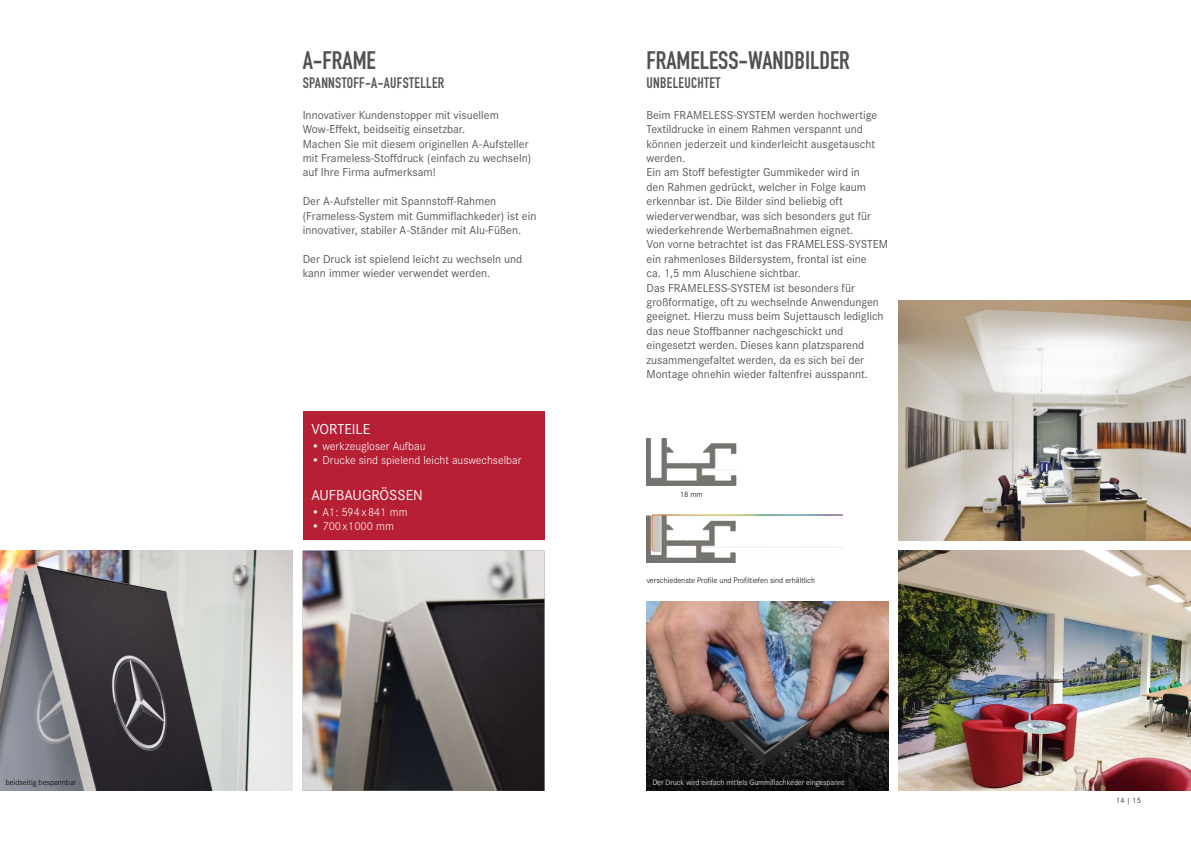
<style>
.page{position:relative;width:1191px;height:842px;background:#fff}
.page>*{position:absolute;margin:0;border:0;box-sizing:border-box;transform-origin:0 0}
.t1{font:25px "DIN Engschrift Std";color:#515153}
.t2{font:15px "DIN Engschrift Std";letter-spacing:.02em;color:#575756}
.t3{font:15px "Corporate S";color:#fff}
.t4{font:12px/14.4px "Corporate S";color:#575756}
.t5{font:300 12px "Corporate S";color:#fff}
.t6{font:300 8.2px "Corporate S";color:#000}
.t7{font:300 8px "Corporate S";color:#fff}
.t8{font:300 8px "Corporate S";color:#000}
</style>
<div class="page">
<img style="left:898px;top:301px;width:293px;height:240px">
<img style="left:646px;top:602px;width:242px;height:189px">
<img style="left:898px;top:551px;width:293px;height:240px">
<img style="left:0;top:551px;width:293px;height:240px">
<img style="left:303px;top:551px;width:241px;height:240px">
<div style="left:303px;top:411px;width:241px;height:128px;background:#b61f34"></div>
<img style="left:647px;top:438px;width:89px;height:47px">
<img style="left:647px;top:514px;width:195px;height:49px">
<p class="t6" style="left:6px;top:778px;width:72px">beidseitig bespannbar</p>
<h1 class="t1" style="left:303px;top:45px;width:75px">A-FRAME</h1>
<p class="t2" style="left:303px;top:74px;width:143px">SPANNSTOFF-A-AUFSTELLER</p>
<p class="t4" style="left:303px;top:108px;width:230px">Innovativer Kundenstopper mit visuellem Wow-Effekt, beidseitig einsetzbar.<br>Machen Sie mit diesem originellen A-Aufsteller mit Frameless-Stoffdruck (einfach zu wechseln) auf Ihre Firma aufmerksam!</p>
<p class="t4" style="left:303px;top:194px;width:235px">Der A-Aufsteller mit Spannstoff-Rahmen (Frameless-System mit Gummiflachkeder) ist ein innovativer, stabiler A-Ständer mit Alu-Füßen.</p>
<p class="t4" style="left:303px;top:252px;width:221px">Der Druck ist spielend leicht zu wechseln und kann immer wieder verwendet werden.</p>
<p class="t3" style="left:311px;top:420px;width:60px">VORTEILE</p>
<p class="t5" style="left:311px;top:439px;width:115px">• werkzeugloser Aufbau</p>
<p class="t5" style="left:311px;top:453px;width:211px">• Drucke sind spielend leicht auswechselbar</p>
<p class="t3" style="left:311px;top:486px;width:113px">AUFBAUGRÖSSEN</p>
<p class="t5" style="left:311px;top:505px;width:98px">• A1: 594x841 mm</p>
<p class="t5" style="left:311px;top:519px;width:84px">• 700x1000 mm</p>
<h1 class="t1" style="left:646px;top:45px;width:205px">FRAMELESS-WANDBILDER</h1>
<p class="t2" style="left:646px;top:74px;width:75px">UNBELEUCHTET</p>
<p class="t4" style="left:646px;top:108px;width:243px">Beim FRAMELESS-SYSTEM werden hochwertige Textildrucke in einem Rahmen verspannt und können jederzeit und kinderleicht ausgetauscht werden.<br>Ein am Stoff befestigter Gummikeder wird in<br>den Rahmen gedrückt, welcher in Folge kaum erkennbar ist. Die Bilder sind beliebig oft wiederverwendbar, was sich besonders gut für wiederkehrende Werbemaßnahmen eignet.<br>Von vorne betrachtet ist das FRAMELESS-SYSTEM ein rahmenloses Bildersystem, frontal ist eine<br>ca. 1,5 mm Aluschiene sichtbar.<br>Das FRAMELESS-SYSTEM ist besonders für großformatige, oft zu wechselnde Anwendungen geeignet. Hierzu muss beim Sujettausch lediglich das neue Stoffbanner nachgeschickt und eingesetzt werden. Dieses kann platzsparend zusammengefaltet werden, da es sich bei der Montage ohnehin wieder faltenfrei ausspannt.</p>
<p class="t6" style="left:680px;top:490px;width:24px">18 mm</p>
<p class="t6" style="left:646px;top:575px;width:170px">verschiedenste Profile und Profiltiefen sind erhältlich</p>
<p class="t7" style="left:652px;top:778px;width:193px">Der Druck wird einfach mittels Gummiflachkeder eingespannt</p>
<p class="t8" style="left:1116px;top:796px;width:26px">14 | 15</p>
</div>
